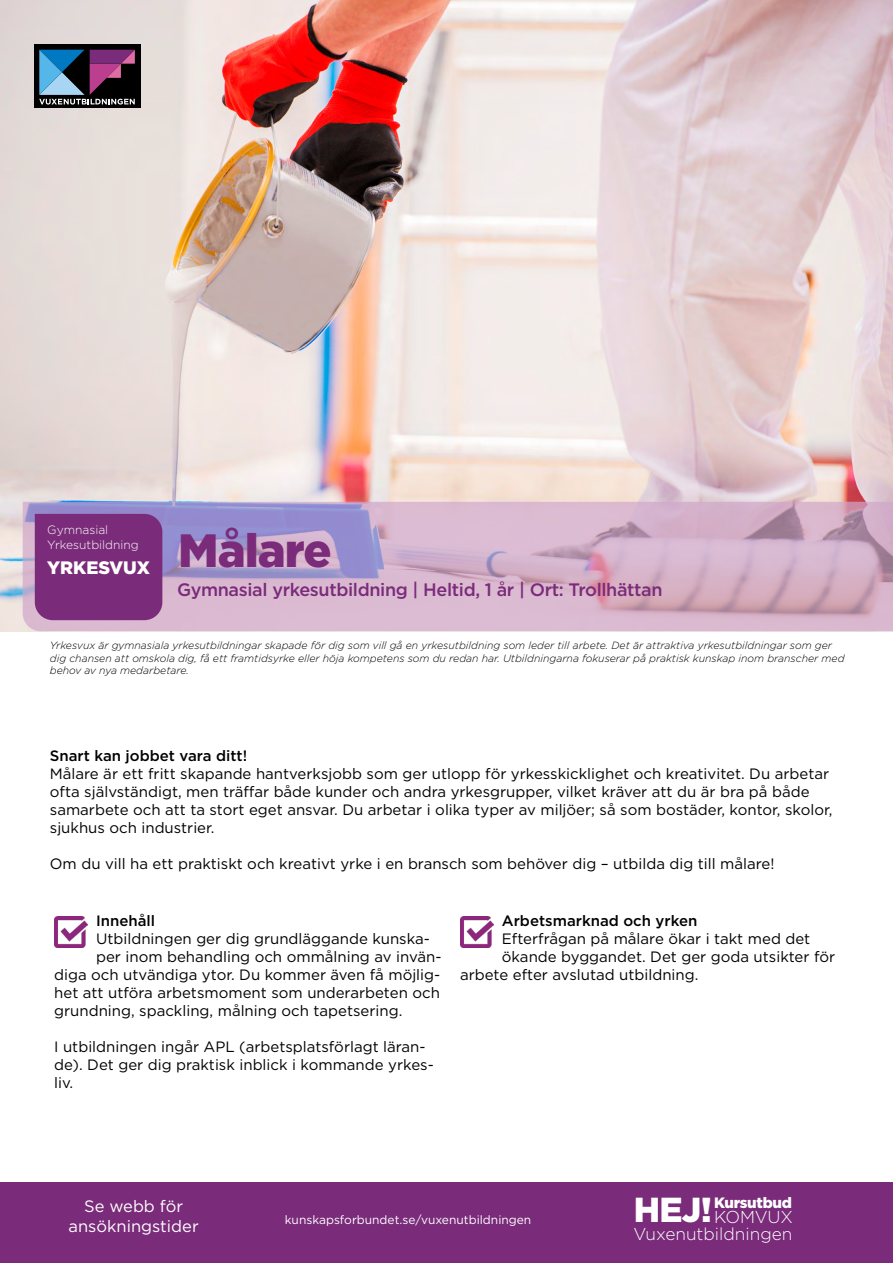
<style>
.page{position:relative;width:893px;height:1263px;background:#fff}
.page>*{position:absolute;margin:0;border:0;box-sizing:border-box;transform-origin:0 0}
.t1{font:900 46.65px "Gotham";letter-spacing:-.02em;color:#7a2b7a}
.t2{font:900 34.65px "Gotham";color:#fff}
.t3{font:500 18px "Gotham";letter-spacing:-.02em;color:#7a2b7a}
.t4{font:900 18px "Gotham";color:#fff}
.t5{font:300 17.25px "Gotham";color:#fff}
.t6{font:16.5px/19.8px "Gotham";color:#fff;text-align:center}
.t7{font:15px/18px "Gotham";color:#000}
.t8{font:500 15px "Gotham";color:#000}
.t9{font:900 15px "Gotham";letter-spacing:-.02em;color:#fff}
.t10{font:12px "Gotham";color:#fff}
.t11{font:300 12px/14.4px "Gotham";color:#fff}
.t12{font:italic 300 10.5px/12.6px "Gotham";color:#000}
</style>
<div class="page">
<img style="left:0;top:0;width:893px;height:631px">
<svg style="left:23px;top:502px;width:870px;height:129px;background:#cbadc9"></svg>
<div style="left:34px;top:44px;width:106px;height:64px;background:#000"></div>
<svg style="left:39px;top:50px;width:96px;height:55px"></svg>
<div style="left:35px;top:514px;width:127px;height:106px;background:#7a2b7a"></div>
<div style="left:0;top:1182px;width:893px;height:81px;background:#7a2b7a"></div>
<img style="left:54px;top:916px;width:33px;height:31px">
<img style="left:460px;top:916px;width:33px;height:31px">
<p class="t11" style="left:47px;top:522px;width:93px">Gymnasial<br>Yrkesutbildning</p>
<h1 class="t1" style="left:178px;top:518px;width:155px">Målare</h1>
<p class="t3" style="left:177px;top:578px;width:487px">Gymnasial yrkesutbildning | Heltid, 1 år | Ort: Trollhättan</p>
<p class="t4" style="left:47px;top:555px;width:104px">YRKESVUX</p>
<p class="t12" style="left:50px;top:639px;width:796px">Yrkesvux är gymnasiala yrkesutbildningar skapade för dig som vill gå en yrkesutbildning som leder till arbete. Det är attraktiva yrkesutbildningar som ger dig chansen att omskola dig, få ett framtidsyrke eller höja kompetens som du redan har. Utbildningarna fokuserar på praktisk kunskap inom branscher med behov av nya medarbetare.</p>
<p class="t8" style="left:50px;top:746px;width:199px">Snart kan jobbet vara ditt!</p>
<p class="t7" style="left:50px;top:764px;width:784px">Målare är ett fritt skapande hantverksjobb som ger utlopp för yrkesskicklighet och kreativitet. Du arbetar ofta självständigt, men träffar både kunder och andra yrkesgrupper, vilket kräver att du är bra på både samarbete och att ta stort eget ansvar. Du arbetar i olika typer av miljöer; så som bostäder, kontor, skolor, sjukhus och industrier.</p>
<p class="t7" style="left:50px;top:854px;width:726px">Om du vill ha ett praktiskt och kreativt yrke i en bransch som behöver dig – utbilda dig till målare!</p>
<p class="t8" style="left:96px;top:911px;width:61px">Innehåll</p>
<p class="t7" style="left:96px;top:930px;width:335px">Utbildningen ger dig grundläggande kunska-</p>
<p class="t7" style="left:96px;top:948px;width:347px">per inom behandling och ommålning av invän-</p>
<p class="t7" style="left:54px;top:966px;width:388px">diga och utvändiga ytor. Du kommer även få möjlig-</p>
<p class="t7" style="left:54px;top:984px;width:387px">het att utföra arbetsmoment som underarbeten och</p>
<p class="t7" style="left:54px;top:1002px;width:350px">grundning, spackling, målning och tapetsering.</p>
<p class="t7" style="left:54px;top:1038px;width:381px">I utbildningen ingår APL (arbetsplatsförlagt läran&shy;de). Det ger dig praktisk inblick i kommande yrkes&shy;liv.</p>
<p class="t8" style="left:502px;top:911px;width:197px">Arbetsmarknad och yrken</p>
<p class="t7" style="left:502px;top:930px;width:310px">Efterfrågan på målare ökar i takt med det</p>
<p class="t7" style="left:502px;top:948px;width:335px">ökande byggandet. Det ger goda utsikter för</p>
<p class="t7" style="left:460px;top:966px;width:240px">arbete efter avslutad utbildning.</p>
<p class="t6" style="left:69px;top:1196px;width:132px">Se webb för ansökningstider</p>
<p class="t9" style="left:714px;top:1192px;width:79px">Kursutbud</p>
<h2 class="t2" style="left:634px;top:1186px;width:80px">HEJ!</h2>
<p class="t5" style="left:633px;top:1223px;width:161px">Vuxenutbildningen</p>
<p class="t10" style="left:285px;top:1212px;width:248px">kunskapsforbundet.se/vuxenutbildningen</p>
<p class="t5" style="left:714px;top:1206px;width:80px">KOMVUX</p>
</div>
